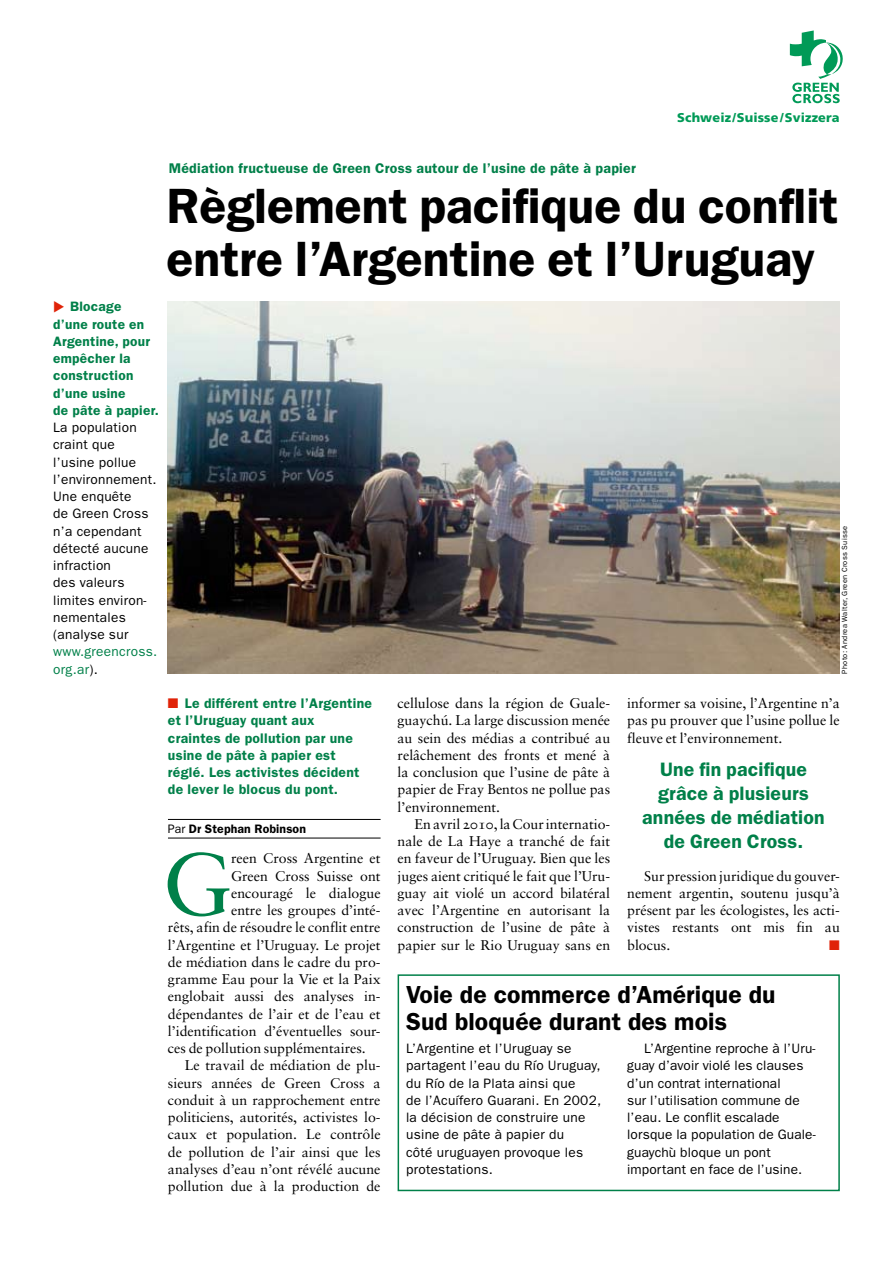
<style>
.page{position:relative;width:893px;height:1263px;background:#fff}
.page>*{position:absolute;margin:0;border:0;box-sizing:border-box;transform-origin:0 0}
.t1{font:88.2px "Sabon";color:#008049}
.t2{font:600 49.8px/52.5px "ITC Franklin Gothic Std";color:#000}
.t3{font:600 24.75px/27px "ITC Franklin Gothic Std";letter-spacing:.005em;color:#000}
.t4{font:600 19.5px/24px "ITC Franklin Gothic Std";letter-spacing:.01em;color:#008049;text-align:center}
.t5{font:14.1px/17.2px "Sabon";color:#000;text-align:justify}
.t6{font:600 14.1px "ITC Franklin Gothic Std";letter-spacing:.02em;color:#008049}
.t7{font:600 13.95px/17.2px "ITC Franklin Gothic Std";letter-spacing:.02em;color:#008049}
.t8{font:13.95px "Zapf Dingbats ITC";color:#e02308}
.t9{font:13.65px/17.2px "ITC Franklin Gothic Std";letter-spacing:.02em;color:#000}
.t10{font:600 13.65px/17.2px "ITC Franklin Gothic Std";letter-spacing:.02em;color:#008049}
.t11{font:13.65px/17.2px "ITC Franklin Gothic Std";letter-spacing:.02em;color:#008049}
.t12{font:900 12.75px "Frutiger";letter-spacing:.01em;color:#009a57}
.t13{font:600 12.3px "ITC Franklin Gothic Std";letter-spacing:.01em;color:#000}
.t14{font:7.5px "ITC Franklin Gothic Std";letter-spacing:.04em;color:#000}
.s1{color:#000}
.s2{color:#e02308}
.s3{font-weight:400}
.s4{font-family:"Sabon Roman SC"}
</style>
<div class="page">
<svg style="left:790px;top:30px;width:53px;height:73px"></svg>
<hr style="left:168px;top:819px;width:213px;height:1px;background:#000">
<hr style="left:168px;top:838px;width:213px;height:1px;background:#000">
<div style="left:398px;top:974px;width:442px;height:217px;border:2px solid #008049"></div>
<img style="left:168px;top:301px;width:672px;height:373px">
<p class="t12" style="left:677px;top:109px;width:164px">Schweiz/Suisse/Svizzera</p>
<p class="t10" style="left:53px;top:298px;width:107px;text-indent:17px">Blocage d’une route en<br>Argentine, pour empêcher la construction d’une usine<br>de pâte à papier.</p>
<p class="t9" style="left:53px;top:419px;width:105px">La population craint que l’usine pollue l’environnement.<br>Une enquête<br>de Green Cross n’a cependant détecté aucune infraction<br>des valeurs limites environ&shy;nementales (analyse sur</p>
<p class="t11" style="left:53px;top:643px;width:106px">www.greencross. org.ar<span class="s1">).</span></p>
<p class="t6" style="left:169px;top:160px;width:469px">Médiation fructueuse de Green Cross autour de l’usine de pâte à papier</p>
<h2 class="t2" style="left:167px;top:180px;width:673px">Règlement pacifique du conflit entre l’Argentine et l’Uruguay</h2>
<p class="t7" style="left:168px;top:695px;width:206px"><span class="s2">■</span> Le différent entre l’Argentine et l’Uruguay quant aux<br>craintes de pollution par une usine de pâte à papier est réglé. Les activistes décident de lever le blocus du pont.</p>
<p class="t13" style="left:168px;top:821px;width:140px"><span class="s3">Par</span> Dr Stephan Robinson</p>
<h1 class="t1" style="left:162px;top:832px;width:70px">G</h1>
<p class="t5" style="left:231px;top:850px;width:151px">reen Cross Argentine et</p>
<p class="t5" style="left:231px;top:867px;width:151px">Green Cross Suisse ont</p>
<p class="t5" style="left:231px;top:884px;width:151px">encouragé le dialogue</p>
<p class="t5" style="left:231px;top:901px;width:151px">entre les groupes d’inté-</p>
<p class="t5" style="left:168px;top:919px;width:214px">rêts, afin de résoudre le conflit entre</p>
<p class="t5" style="left:168px;top:936px;width:214px">l’Argentine et l’Uruguay. Le projet</p>
<p class="t5" style="left:168px;top:953px;width:214px">de médiation dans le cadre du pro-</p>
<p class="t5" style="left:168px;top:970px;width:214px">gramme Eau pour la Vie et la Paix</p>
<p class="t5" style="left:168px;top:988px;width:214px">englobait aussi des analyses in-</p>
<p class="t5" style="left:168px;top:1005px;width:214px">dépendantes de l’air et de l’eau et</p>
<p class="t5" style="left:168px;top:1022px;width:214px">l’identification d’éventuelles sour-</p>
<p class="t5" style="left:168px;top:1039px;width:199px">ces de pollution supplémentaires.</p>
<p class="t5" style="left:185px;top:1057px;width:197px">Le travail de médiation de plu-</p>
<p class="t5" style="left:168px;top:1074px;width:214px">sieurs années de Green Cross a</p>
<p class="t5" style="left:168px;top:1091px;width:214px">conduit à un rapprochement entre</p>
<p class="t5" style="left:168px;top:1108px;width:214px">politiciens, autorités, activistes lo-</p>
<p class="t5" style="left:168px;top:1126px;width:214px">caux et population. Le contrôle</p>
<p class="t5" style="left:168px;top:1143px;width:214px">de pollution de l’air ainsi que les</p>
<p class="t5" style="left:168px;top:1160px;width:214px">analyses d’eau n’ont révélé aucune</p>
<p class="t5" style="left:168px;top:1177px;width:214px">pollution due à la production de</p>
<p class="t5" style="left:398px;top:694px;width:214px">cellulose dans la région de Guale&shy;guaychú. La large discussion menée au sein des médias a contribué au relâchement des fronts et mené à la conclusion que l’usine de pâte à papier de Fray Bentos ne pollue pas l’environnement.</p>
<p class="t5" style="left:398px;top:815px;width:214px;text-indent:17px">En avril <span class="s4">2010</span>, la Cour internatio&shy;nale de La Haye a tranché de fait en faveur de l’Uruguay. Bien que les juges aient critiqué le fait que l’Uru&shy;guay ait violé un accord bilatéral avec l’Argentine en autorisant la construction de l’usine de pâte à papier sur le Rio Uruguay sans en</p>
<p class="t14" style="left:840px;top:674px;width:149px;rotate:-90deg">Photo: Andrea Walter, Green Cross Suisse</p>
<p class="t5" style="left:627px;top:694px;width:214px">informer sa voisine, l’Argentine n’a pas pu prouver que l’usine pollue le fleuve et l’environnement.</p>
<h3 class="t4" style="left:642px;top:757px;width:184px">Une fin pacifique grâce à plusieurs années de médiation de Green Cross.</h3>
<p class="t5" style="left:627px;top:867px;width:214px;text-indent:17px">Sur pression juridique du gouver&shy;nement argentin, soutenu jusqu’à présent par les écologistes, les acti&shy;vistes restants ont mis fin au blocus.</p>
<p class="t8" style="left:829px;top:938px;width:12px">■</p>
<h3 class="t3" style="left:406px;top:981px;width:371px">Voie de commerce d’Amérique du<br>Sud bloquée durant des mois</h3>
<p class="t9" style="left:406px;top:1040px;width:197px">L’Argentine et l’Uruguay se partagent l’eau du Río Uruguay, du Río de la Plata ainsi que<br>de l’Acuífero Guarani. En 2002, la décision de construire une usine de pâte à papier du<br>côté uruguayen provoque les protestations.</p>
<p class="t9" style="left:627px;top:1040px;width:190px;text-indent:17px">L’Argentine reproche à l’Uru&shy;guay d’avoir violé les clauses d’un contrat international<br>sur l’utilisation commune de l’eau. Le conflit escalade lorsque la population de Guale&shy;guaychù bloque un pont important en face de l’usine.</p>
</div>
